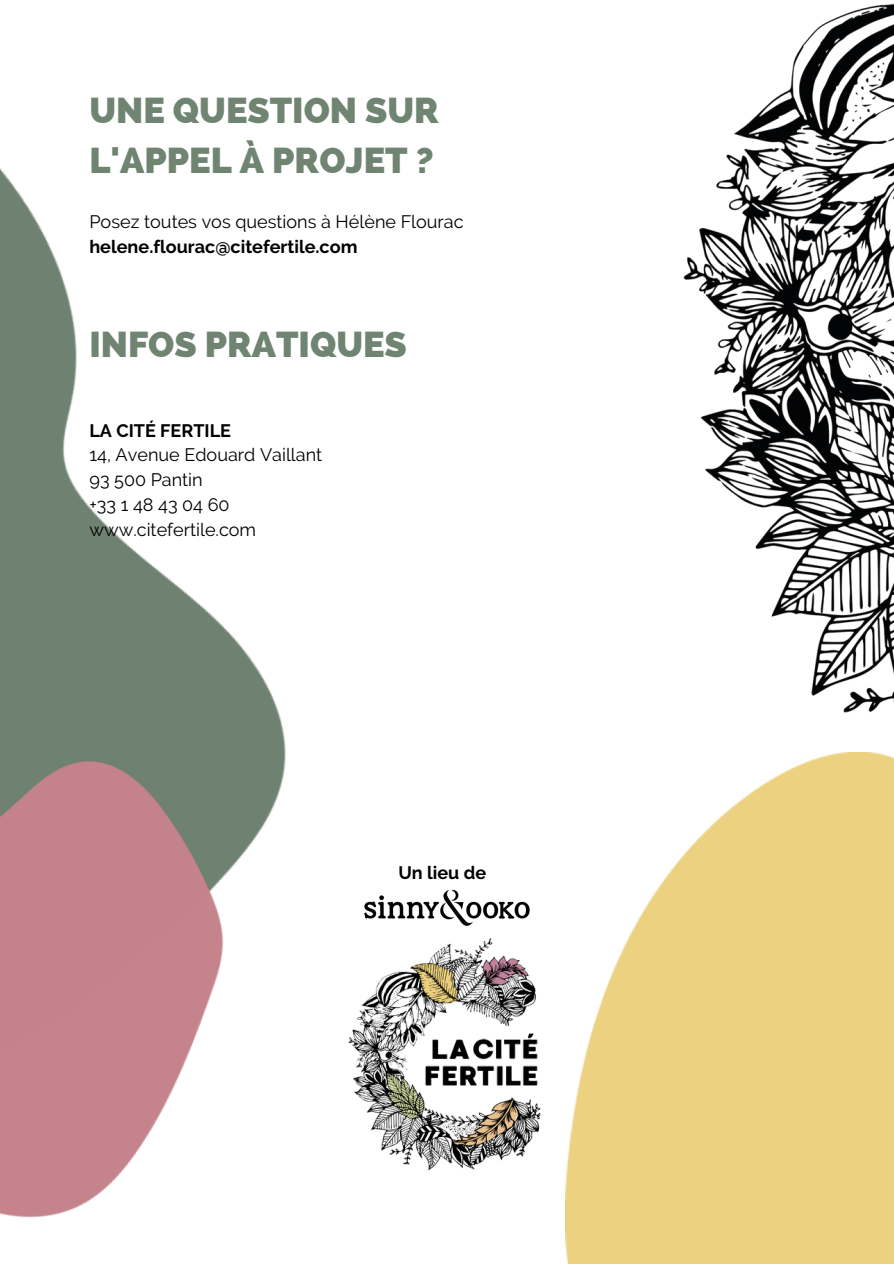
<style>
.page{position:relative;width:894px;height:1264px;background:#fff}
.page>*{position:absolute;margin:0;border:0;box-sizing:border-box;transform-origin:0 0}
.t1{font:800 36px "Raleway";color:#708472}
.t2{font:18px "Raleway";color:#000}
.t3{font:700 18px "Raleway";color:#000}
</style>
<div class="page">
<img style="left:0;top:168px;width:91px;height:340px">
<img style="left:377px;top:1000px;width:164px;height:171px">
<img style="left:683px;top:3px;width:210px;height:710px">
<img style="left:377px;top:889px;width:159px;height:111px">
<img style="left:565px;top:752px;width:328px;height:511px">
<img style="left:0;top:508px;width:377px;height:710px">
<p class="t1" style="left:89px;top:89px;width:351px">UNE QUESTION SUR</p>
<p class="t1" style="left:89px;top:139px;width:346px">L'APPEL À PROJET ?</p>
<p class="t2" style="left:89px;top:211px;width:375px">Posez toutes vos questions à Hélène Flourac</p>
<p class="t3" style="left:89px;top:235px;width:269px">helene.flourac@citefertile.com</p>
<p class="t1" style="left:89px;top:323px;width:319px">INFOS PRATIQUES</p>
<p class="t3" style="left:89px;top:420px;width:143px">LA CITÉ FERTILE</p>
<p class="t2" style="left:89px;top:444px;width:234px">14, Avenue Edouard Vaillant</p>
<p class="t2" style="left:89px;top:469px;width:115px">93 500 Pantin</p>
<p class="t2" style="left:89px;top:494px;width:142px">+33 1 48 43 04 60</p>
<p class="t2" style="left:89px;top:519px;width:168px">www.citefertile.com</p>
<p class="t3" style="left:398px;top:861px;width:89px">Un lieu de</p>
</div>
